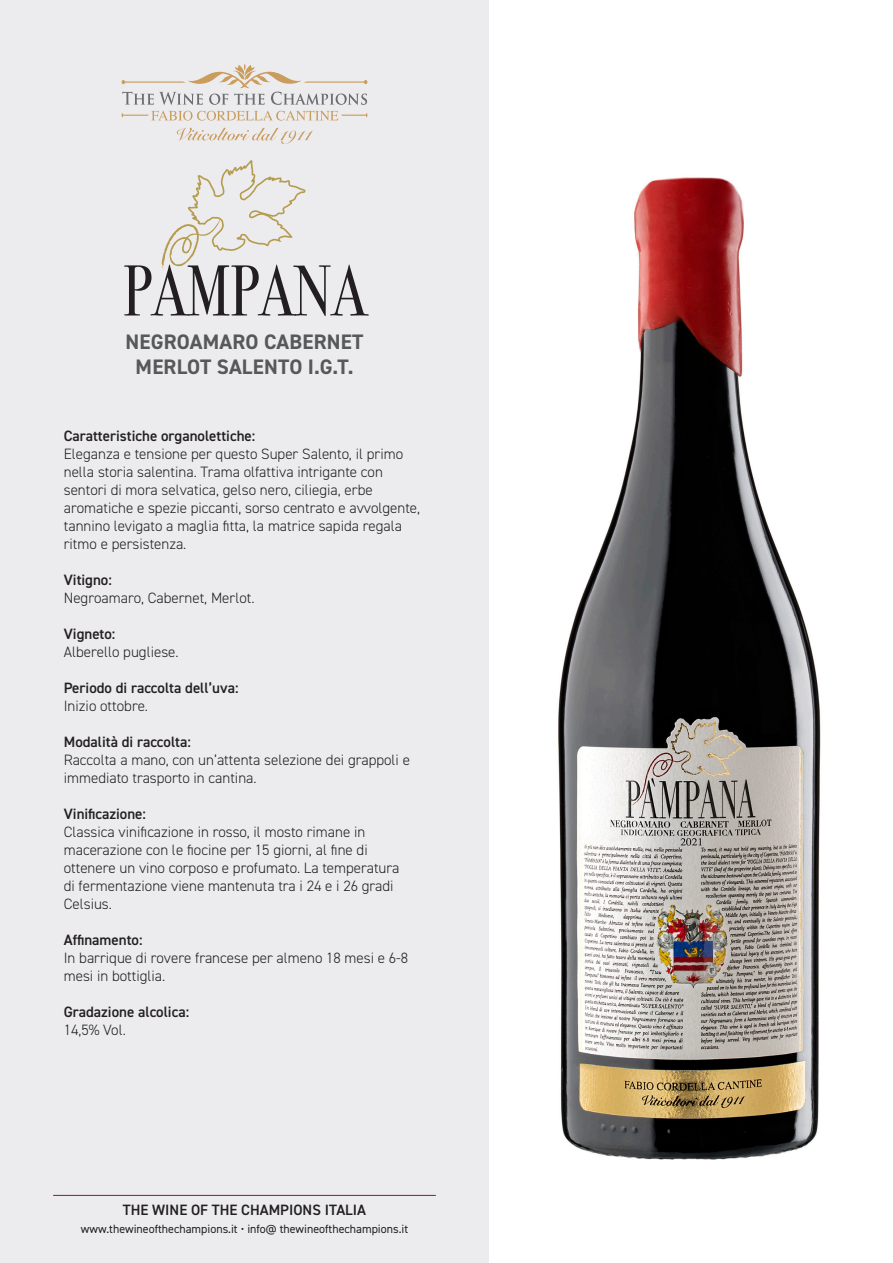
<style>
.page{position:relative;width:893px;height:1263px;background:#fff}
.page>*{position:absolute;margin:0;border:0;box-sizing:border-box;transform-origin:0 0}
.descrizione{font:72px "Bodoni Svty Two ITCTT";color:#231f20;scale:.8 1}
.sottotitolo{font:700 21px/25.2px "DIN2014";letter-spacing:.01em;color:#57585a;text-align:center}
.descrizione-2{font:300 15px/18px "DIN2014";color:#231f20}
.titolo{font:600 15px "DIN2014";color:#231f20}
.t1{font:12px "DIN2014";color:#231f20}
</style>
<div class="page">
<div style="left:0;top:0;width:489px;height:1263px;background:#ececee"></div>
<hr style="left:53px;top:1195px;width:383px;height:1px;background:#9c1418">
<svg style="left:122px;top:64px;width:245px;height:41px"></svg>
<svg style="left:122px;top:111px;width:245px;height:10px"></svg>
<svg style="left:177px;top:128px;width:136px;height:16px"></svg>
<img style="left:558px;top:177px;width:263px;height:983px">
<svg style="left:162px;top:160px;width:144px;height:110px"></svg>
<p class="descrizione" style="left:123px;top:232px;width:306px">PAMPANA</p>
<p class="sottotitolo" style="left:126px;top:329px;width:239px">NEGROAMARO CABERNET<br>MERLOT SALENTO I.G.T.</p>
<p class="titolo" style="left:64px;top:426px;width:193px">Caratteristiche organolettiche:</p>
<p class="descrizione-2" style="left:64px;top:445px;width:358px">Eleganza e tensione per questo Super Salento, il primo nella storia salentina. Trama olfattiva intrigante con sentori di mora selvatica, gelso nero, ciliegia, erbe aromatiche e spezie piccanti, sorso centrato e avvolgente, tannino levigato a maglia fitta, la matrice sapida regala ritmo e persistenza.</p>
<p class="titolo" style="left:64px;top:570px;width:50px">Vitigno:</p>
<p class="descrizione-2" style="left:64px;top:589px;width:192px">Negroamaro, Cabernet, Merlot.</p>
<p class="titolo" style="left:64px;top:624px;width:53px">Vigneto:</p>
<p class="descrizione-2" style="left:64px;top:643px;width:116px">Alberello pugliese.</p>
<p class="titolo" style="left:64px;top:678px;width:176px">Periodo di raccolta dell’uva:</p>
<p class="descrizione-2" style="left:64px;top:697px;width:86px">Inizio ottobre.</p>
<p class="titolo" style="left:64px;top:732px;width:129px">Modalità di raccolta:</p>
<p class="descrizione-2" style="left:64px;top:751px;width:348px">Raccolta a mano, con un’attenta selezione dei grappoli e immediato trasporto in cantina.</p>
<p class="titolo" style="left:64px;top:804px;width:84px">Vinificazione:</p>
<p class="descrizione-2" style="left:64px;top:823px;width:337px">Classica vinificazione in rosso, il mosto rimane in macerazione con le fiocine per 15 giorni, al fine di ottenere un vino corposo e profumato. La temperatura di fermentazione viene mantenuta tra i 24 e i 26 gradi Celsius.</p>
<p class="titolo" style="left:64px;top:930px;width:80px">Affinamento:</p>
<p class="descrizione-2" style="left:64px;top:949px;width:346px">In barrique di rovere francese per almeno 18 mesi e 6-8 mesi in bottiglia.</p>
<p class="titolo" style="left:64px;top:1002px;width:127px">Gradazione alcolica:</p>
<p class="descrizione-2" style="left:64px;top:1021px;width:64px">14,5% Vol.</p>
<p class="titolo" style="left:123px;top:1200px;width:245px">THE WINE OF THE CHAMPIONS ITALIA</p>
<p class="t1" style="left:81px;top:1221px;width:329px">www.thewineofthechampions.it • info@ thewineofthechampions.it</p>
</div>
